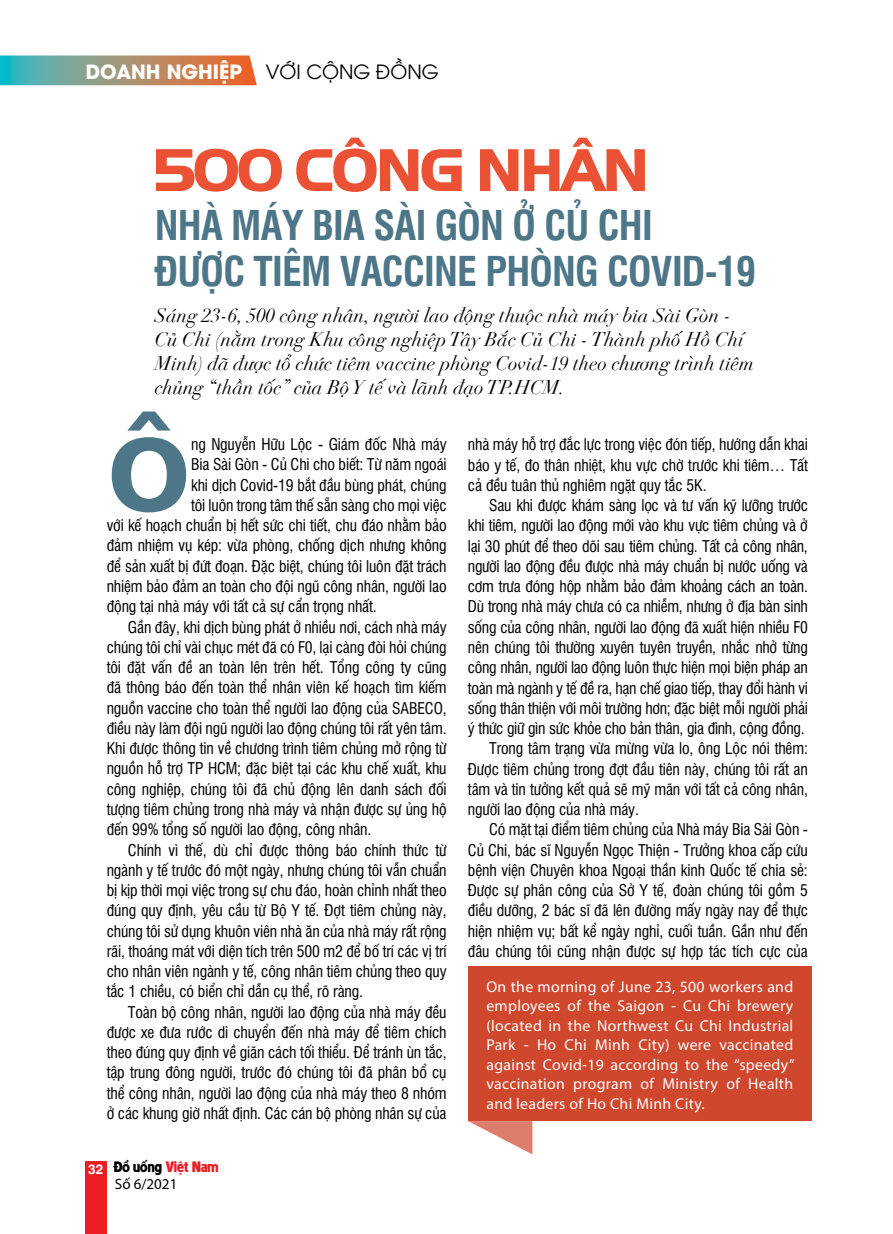
<style>
.page{position:relative;width:893px;height:1234px;background:#fff}
.page>*{position:absolute;margin:0;border:0;box-sizing:border-box;transform-origin:0 0}
.t1{font:700 99.3px "Verdana";color:#4d7688}
.t2{font:57.3px "UTM Hanzel";letter-spacing:-.02em;color:#eb5134;scale:1.05 1}
.t3{font:700 40.05px/46.7px "UTM Swiss Condensed";letter-spacing:-.02em;color:#4d7688}
.t4{font:italic 19.5px/24px "UVF Didot LT Std";color:#000}
.t5{font:700 19.5px "UTM Avo";color:#fff}
.t6{font:15.75px/20.2px "UTM Swiss Condensed";letter-spacing:-.01em;color:#000;text-align:justify}
.t7{font:15.75px/19.5px "Myriad Pro";letter-spacing:.02em;color:#fff;text-align:justify}
.t8{font:15px "Myriad Pro";color:#000}
.t9{font:13.5px "UTM American Sans";color:#ed1d24}
.s1{font-weight:400;color:#000}
.s2{font-family:"UTM Helve";font-weight:700;color:#fff}
.s3{color:#000}
</style>
<div class="page">
<div style="left:85px;top:1161px;width:21px;height:72px;background:#ed1d24"></div>
<svg style="left:0;top:55px;width:257px;height:30px;background:#9e957a"></svg>
<svg style="left:468px;top:1120px;width:64px;height:34px"></svg>
<div style="left:468px;top:966px;width:344px;height:154px;background:#cf472d"></div>
<p class="t5" style="left:86px;top:55px;width:355px">DOANH NGHIỆP <span class="s1">VỚI CỘNG ĐỒNG</span></p>
<h2 class="t2" style="left:155px;top:128px;width:471px">500 CÔNG NHÂN</h2>
<h3 class="t3" style="left:155px;top:198px;width:23px">Nhà</h3>
<h3 class="t3" style="left:155px;top:198px;width:499px;text-indent:76px">máy Bia Sài Gòn ở Củ Chi được tiêm vacc</h3>
<h3 class="t3" style="left:424px;top:245px;width:334px">ine phòng Covid-19</h3>
<p class="t4" style="left:155px;top:301px;width:600px">Sáng 23-6, 500 công nhân, người lao động thuộc nhà máy bia Sài Gòn - Củ Chi (nằm trong Khu công nghiệp Tây Bắc Củ Chi - Thành phố Hồ Chí Minh) đã được tổ chức tiêm vaccine phòng Covid-19 theo chương trình tiêm chủng “thần tốc” của Bộ Y tế và lãnh đạo TP.HCM.</p>
<h1 class="t1" style="left:107px;top:410px;width:86px">Ô</h1>
<p class="t6" style="left:191px;top:433px;width:257px">ng Nguyễn Hữu Lộc - Giám đốc Nhà máy</p>
<p class="t6" style="left:191px;top:453px;width:257px">Bia Sài Gòn - Củ Chi cho biết: Từ năm ngoái</p>
<p class="t6" style="left:191px;top:473px;width:257px">khi dịch Covid-19 bắt đầu bùng phát, chúng</p>
<p class="t6" style="left:191px;top:494px;width:257px">tôi luôn trong tâm thế sẵn sàng cho mọi việc</p>
<p class="t6" style="left:107px;top:514px;width:341px">với kế hoạch chuẩn bị hết sức chi tiết, chu đáo nhằm bảo</p>
<p class="t6" style="left:107px;top:534px;width:341px">đảm nhiệm vụ kép: vừa phòng, chống dịch nhưng không</p>
<p class="t6" style="left:107px;top:554px;width:341px">để sản xuất bị đứt đoạn. Đặc biệt, chúng tôi luôn đặt trách</p>
<p class="t6" style="left:107px;top:575px;width:341px">nhiệm bảo đảm an toàn cho đội ngũ công nhân, người lao</p>
<p class="t6" style="left:107px;top:595px;width:272px">động tại nhà máy với tất cả sự cẩn trọng nhất.</p>
<p class="t6" style="left:128px;top:615px;width:320px">Gần đây, khi dịch bùng phát ở nhiều nơi, cách nhà máy</p>
<p class="t6" style="left:107px;top:635px;width:341px">chúng tôi chỉ vài chục mét đã có F0, lại càng đòi hỏi chúng</p>
<p class="t6" style="left:107px;top:656px;width:341px">tôi đặt vấn đề an toàn lên trên hết. Tổng công ty cũng</p>
<p class="t6" style="left:107px;top:676px;width:341px">đã thông báo đến toàn thể nhân viên kế hoạch tìm kiếm</p>
<p class="t6" style="left:107px;top:696px;width:341px">nguồn vaccine cho toàn thể người lao động của SABECO,</p>
<p class="t6" style="left:107px;top:716px;width:341px">điều này làm đội ngũ người lao động chúng tôi rất yên tâm.</p>
<p class="t6" style="left:107px;top:737px;width:341px">Khi được thông tin về chương trình tiêm chủng mở rộng từ</p>
<p class="t6" style="left:107px;top:757px;width:341px">nguồn hỗ trợ TP HCM; đặc biệt tại các khu chế xuất, khu</p>
<p class="t6" style="left:107px;top:777px;width:341px">công nghiệp, chúng tôi đã chủ động lên danh sách đối</p>
<p class="t6" style="left:107px;top:797px;width:341px">tượng tiêm chủng trong nhà máy và nhận được sự ủng hộ</p>
<p class="t6" style="left:107px;top:818px;width:266px">đến 99% tổng số người lao động, công nhân.</p>
<p class="t6" style="left:128px;top:838px;width:320px">Chính vì thế, dù chỉ được thông báo chính thức từ</p>
<p class="t6" style="left:107px;top:858px;width:341px">ngành y tế trước đó một ngày, nhưng chúng tôi vẫn chuẩn</p>
<p class="t6" style="left:107px;top:878px;width:341px">bị kịp thời mọi việc trong sự chu đáo, hoàn chỉnh nhất theo</p>
<p class="t6" style="left:107px;top:899px;width:341px">đúng quy định, yêu cầu từ Bộ Y tế. Đợt tiêm chủng này,</p>
<p class="t6" style="left:107px;top:919px;width:341px">chúng tôi sử dụng khuôn viên nhà ăn của nhà máy rất rộng</p>
<p class="t6" style="left:107px;top:939px;width:341px">rãi, thoáng mát với diện tích trên 500 m2 để bố trí các vị trí</p>
<p class="t6" style="left:107px;top:959px;width:341px">cho nhân viên ngành y tế, công nhân tiêm chủng theo quy</p>
<p class="t6" style="left:107px;top:980px;width:258px">tắc 1 chiều, có biển chỉ dẫn cụ thể, rõ ràng.</p>
<p class="t6" style="left:128px;top:1000px;width:320px">Toàn bộ công nhân, người lao động của nhà máy đều</p>
<p class="t6" style="left:107px;top:1020px;width:341px">được xe đưa rước di chuyển đến nhà máy để tiêm chích</p>
<p class="t6" style="left:107px;top:1040px;width:341px">theo đúng quy định về giãn cách tối thiểu. Để tránh ùn tắc,</p>
<p class="t6" style="left:107px;top:1061px;width:341px">tập trung đông người, trước đó chúng tôi đã phân bổ cụ</p>
<p class="t6" style="left:107px;top:1081px;width:341px">thể công nhân, người lao động của nhà máy theo 8 nhóm</p>
<p class="t6" style="left:107px;top:1101px;width:341px">ở các khung giờ nhất định. Các cán bộ phòng nhân sự của</p>
<p class="t9" style="left:88px;top:1156px;width:132px"><span class="s2">32</span> <span class="s3">Đồ uống</span> Việt Nam</p>
<p class="t8" style="left:115px;top:1174px;width:64px">Số 6/2021</p>
<p class="t6" style="left:468px;top:433px;width:341px">nhà máy hỗ trợ đắc lực trong việc đón tiếp, hướng dẫn khai báo y tế, đo thân nhiệt, khu vực chờ trước khi tiêm… Tất cả đều tuân thủ nghiêm ngặt quy tắc 5K.</p>
<p class="t6" style="left:489px;top:494px;width:320px">Sau khi được khám sàng lọc và tư vấn kỹ lưỡng trước</p>
<p class="t6" style="left:468px;top:514px;width:341px">khi tiêm, người lao động mới vào khu vực tiêm chủng và ở</p>
<p class="t6" style="left:468px;top:534px;width:341px">lại 30 phút để theo dõi sau tiêm chủng. Tất cả công nhân,</p>
<p class="t6" style="left:468px;top:554px;width:341px">người lao động đều được nhà máy chuẩn bị nước uống và</p>
<p class="t6" style="left:468px;top:575px;width:341px">cơm trưa đóng hộp nhằm bảo đảm khoảng cách an toàn.</p>
<p class="t6" style="left:468px;top:595px;width:341px">Dù trong nhà máy chưa có ca nhiễm, nhưng ở địa bàn sinh</p>
<p class="t6" style="left:468px;top:615px;width:341px">sống của công nhân, người lao động đã xuất hiện nhiều F0</p>
<p class="t6" style="left:468px;top:635px;width:341px">nên chúng tôi thường xuyên tuyên truyền, nhắc nhở từng</p>
<p class="t6" style="left:468px;top:656px;width:341px">công nhân, người lao động luôn thực hiện mọi biện pháp an</p>
<p class="t6" style="left:468px;top:676px;width:341px">toàn mà ngành y tế đề ra, hạn chế giao tiếp, thay đổi hành vi</p>
<p class="t6" style="left:468px;top:696px;width:341px">sống thân thiện với môi trường hơn; đặc biệt mỗi người phải</p>
<p class="t6" style="left:468px;top:716px;width:338px">ý thức giữ gìn sức khỏe cho bản thân, gia đình, cộng đồng.</p>
<p class="t6" style="left:489px;top:737px;width:320px">Trong tâm trạng vừa mừng vừa lo, ông Lộc nói thêm:</p>
<p class="t6" style="left:468px;top:757px;width:341px">Được tiêm chủng trong đợt đầu tiên này, chúng tôi rất an</p>
<p class="t6" style="left:468px;top:777px;width:341px">tâm và tin tưởng kết quả sẽ mỹ mãn với tất cả công nhân,</p>
<p class="t6" style="left:468px;top:797px;width:173px">người lao động của nhà máy.</p>
<p class="t6" style="left:489px;top:818px;width:320px">Có mặt tại điểm tiêm chủng của Nhà máy Bia Sài Gòn -</p>
<p class="t6" style="left:468px;top:838px;width:341px">Củ Chi, bác sĩ Nguyễn Ngọc Thiện - Trưởng khoa cấp cứu</p>
<p class="t6" style="left:468px;top:858px;width:341px">bệnh viện Chuyên khoa Ngoại thần kinh Quốc tế chia sẻ:</p>
<p class="t6" style="left:468px;top:878px;width:341px">Được sự phân công của Sở Y tế, đoàn chúng tôi gồm 5</p>
<p class="t6" style="left:468px;top:899px;width:341px">điều dưỡng, 2 bác sĩ đã lên đường mấy ngày nay để thực</p>
<p class="t6" style="left:468px;top:919px;width:341px">hiện nhiệm vụ; bất kể ngày nghỉ, cuối tuần. Gần như đến</p>
<p class="t6" style="left:468px;top:939px;width:341px">đâu chúng tôi cũng nhận được sự hợp tác tích cực của</p>
<p class="t7" style="left:486px;top:976px;width:310px">On the morning of June 23, 500 workers and employees of the Saigon - Cu Chi brewery (located in the Northwest Cu Chi Industrial Park - Ho Chi Minh City) were vaccinated against Covid-19 according to the “speedy” vaccination program of Ministry of Health and leaders of Ho Chi Minh City.</p>
</div>
